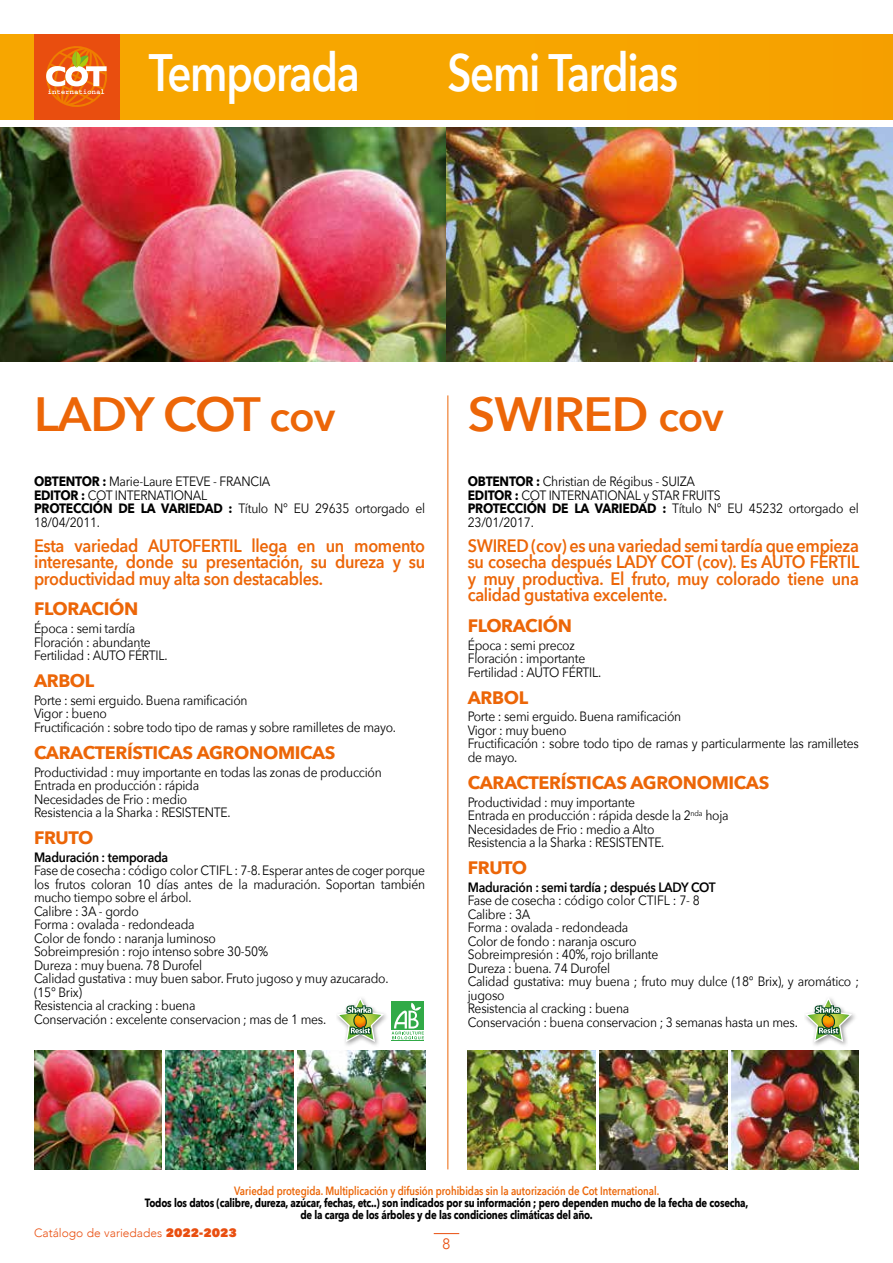
<style>
.page{position:relative;width:893px;height:1263px;background:#fff}
.page>*{position:absolute;margin:0;border:0;box-sizing:border-box;transform-origin:0 0}
.t1{font:600 52.5px "Avenir Next";letter-spacing:-.03em;color:#fff;scale:.8 1}
.t2{font:600 48px "Avenir Next";letter-spacing:-.02em;color:#ec6608}
.t3{font:600 18px/16.5px "Avenir Next";letter-spacing:-.02em;color:#ec6608;text-align:justify;scale:.9 1}
.t4{font:700 18px "Avenir Next";letter-spacing:-.02em;color:#ec6608}
.t5{font:300 15px "Avenir";color:#e94e0f}
.t6{font:13.5px/13.5px "Avenir Next";letter-spacing:-.02em;color:#000;scale:.9 1}
.t7{font:600 13.5px "Avenir Next";letter-spacing:-.02em;color:#000;scale:.9 1}
.t8{font:700 12px/12px "Avenir Next";letter-spacing:-.02em;color:#000;text-align:center;scale:.8 1}
.t9{font:600 12px "Avenir Next";color:#ec6608;scale:.8 1}
.t10{font:300 12px "Avenir";color:#e94e0f}
.s1{font-size:42px}
.s2{font-weight:700}
.s3{font-family:"Avenir Next";font-weight:800}
</style>
<div class="page">
<svg style="left:434px;top:1233px;width:25px;height:1px"></svg>
<div style="left:0;top:34px;width:893px;height:85px;background:#f7a600"></div>
<hr style="left:447px;top:395px;width:1px;height:774px;background:#ec6608">
<img style="left:0;top:128px;width:446px;height:233px">
<img style="left:34px;top:1050px;width:128px;height:119px">
<img style="left:166px;top:1050px;width:127px;height:119px">
<img style="left:298px;top:1050px;width:127px;height:119px">
<svg style="left:391px;top:1001px;width:33px;height:40px"></svg>
<hr style="left:392px;top:1040px;width:32px;height:1px;background:#31aa47">
<div style="left:392px;top:1001px;width:32px;height:29px;background:#31aa47"></div>
<svg style="left:392px;top:1003px;width:32px;height:36px"></svg>
<div style="left:337px;top:997px;width:53px;height:51px;background:#000;opacity:.4"></div>
<svg style="left:337px;top:997px;width:47px;height:45px"></svg>
<img style="left:446px;top:128px;width:447px;height:233px">
<img style="left:468px;top:1050px;width:127px;height:119px">
<img style="left:600px;top:1050px;width:127px;height:119px">
<img style="left:731px;top:1050px;width:128px;height:119px">
<div style="left:805px;top:997px;width:53px;height:51px;background:#000;opacity:.4"></div>
<svg style="left:805px;top:997px;width:47px;height:45px"></svg>
<div style="left:34px;top:34px;width:85px;height:85px;background:#e94e0f"></div>
<svg style="left:46px;top:46px;width:61px;height:61px"></svg>
<h1 class="t1" style="left:149px;top:27px;width:265px">Temporada</h1>
<h1 class="t1" style="left:447px;top:27px;width:290px">Semi Tardias</h1>
<h2 class="t2" style="left:34px;top:373px;width:303px">LADY COT <span class="s1">cov</span></h2>
<p class="t6" style="left:34px;top:474px;width:436px"><span class="s2">OBTENTOR :</span> Marie-Laure ETEVE - FRANCIA<br><span class="s2">EDITOR :</span> COT INTERNATIONAL<br><span class="s2">PROTECCIÓN DE LA VARIEDAD :</span> Título N° EU 29635 ortorgado el 18/04/2011.</p>
<h3 class="t3" style="left:34px;top:537px;width:436px">Esta variedad AUTOFERTIL llega en un momento interesante, donde su presentación, su dureza y su productividad muy alta son destacables.</h3>
<h3 class="t4" style="left:34px;top:593px;width:106px">FLORACIÓN</h3>
<p class="t6" style="left:34px;top:621px;width:150px">Época : semi tardía<br>Floración : abundante<br>Fertilidad : AUTO FÉRTIL.</p>
<h3 class="t4" style="left:34px;top:665px;width:62px">ARBOL</h3>
<p class="t6" style="left:34px;top:693px;width:404px">Porte : semi erguido. Buena ramificación<br>Vigor : bueno<br>Fructificación : sobre todo tipo de ramas y sobre ramilletes de mayo.</p>
<h3 class="t4" style="left:34px;top:737px;width:303px">CARACTERÍSTICAS AGRONOMICAS</h3>
<p class="t6" style="left:34px;top:764px;width:388px">Productividad : muy importante en todas las zonas de producción Entrada en producción : rápida<br>Necesidades de Frio : medio<br>Resistencia a la Sharka : RESISTENTE.</p>
<h3 class="t4" style="left:34px;top:822px;width:61px">FRUTO</h3>
<p class="t7" style="left:34px;top:845px;width:151px">Maduración : temporada</p>
<p class="t6" style="left:34px;top:863px;width:436px">Fase de cosecha : código color CTIFL : 7-8. Esperar antes de coger porque los frutos coloran 10 días antes de la maduración. Soportan también mucho tiempo sobre el árbol.<br>Calibre : 3A - gordo<br>Forma : ovalada - redondeada<br>Color de fondo : naranja luminoso<br>Sobreimpresión : rojo intenso sobre 30-50%<br>Dureza : muy buena. 78 Durofel<br>Calidad gustativa : muy buen sabor. Fruto jugoso y muy azucarado.<br>(15° Brix)<br>Resistencia al cracking : buena<br>Conservación : excelente conservacion ; mas de 1 mes.</p>
<h2 class="t2" style="left:468px;top:373px;width:257px">SWIRED <span class="s1">cov</span></h2>
<p class="t6" style="left:468px;top:474px;width:436px"><span class="s2">OBTENTOR :</span> Christian de Régibus - SUIZA<br><span class="s2">EDITOR :</span> COT INTERNATIONAL y STAR FRUITS<br><span class="s2">PROTECCIÓN DE LA VARIEDAD :</span> Título N° EU 45232 ortorgado el 23/01/2017.</p>
<h3 class="t3" style="left:468px;top:537px;width:437px">SWIRED (cov) es una variedad semi tardía que empieza su cosecha después LADY COT (cov). Es AUTO FÉRTIL y muy productiva. El fruto, muy colorado tiene una calidad gustativa excelente.</h3>
<h3 class="t4" style="left:468px;top:610px;width:106px">FLORACIÓN</h3>
<p class="t6" style="left:468px;top:637px;width:150px">Época : semi precoz<br>Floración : importante<br>Fertilidad : AUTO FÉRTIL.</p>
<h3 class="t4" style="left:468px;top:682px;width:62px">ARBOL</h3>
<p class="t6" style="left:468px;top:709px;width:436px">Porte : semi erguido. Buena ramificación<br>Vigor : muy bueno<br>Fructificación : sobre todo tipo de ramas y particularmente las ramilletes de mayo.</p>
<h3 class="t4" style="left:468px;top:767px;width:303px">CARACTERÍSTICAS AGRONOMICAS</h3>
<p class="t6" style="left:468px;top:794px;width:291px">Productividad : muy importante<br>Entrada en producción : rápida desde la 2<sup>nda</sup> hoja Necesidades de Frio : medio a Alto<br>Resistencia a la Sharka : RESISTENTE.</p>
<h3 class="t4" style="left:468px;top:852px;width:61px">FRUTO</h3>
<p class="t7" style="left:468px;top:875px;width:277px">Maduración : semi tardía ; después LADY COT</p>
<p class="t6" style="left:468px;top:893px;width:436px">Fase de cosecha : código color CTIFL : 7- 8<br>Calibre : 3A<br>Forma : ovalada - redondeada<br>Color de fondo : naranja oscuro<br>Sobreimpresión : 40%, rojo brillante<br>Dureza : buena. 74 Durofel<br>Calidad gustativa: muy buena ; fruto muy dulce (18° Brix), y aromático ; jugoso<br>Resistencia al cracking : buena<br>Conservación : buena conservacion ; 3 semanas hasta un mes.</p>
<p class="t9" style="left:234px;top:1181px;width:533px">Variedad protegida. Multiplicación y difusión prohibidas sin la autorización de Cot International.</p>
<p class="t8" style="left:145px;top:1197px;width:756px">Todos los datos (calibre, dureza, azúcar, fechas, etc..) son indicados por su información ; pero dependen mucho de la fecha de cosecha, de la carga de los árboles y de las condiciones climáticas del año.</p>
<p class="t10" style="left:34px;top:1226px;width:204px">Catálogo de variedades <span class="s3">2022-2023</span></p>
<p class="t5" style="left:443px;top:1235px;width:9px">8</p>
</div>
